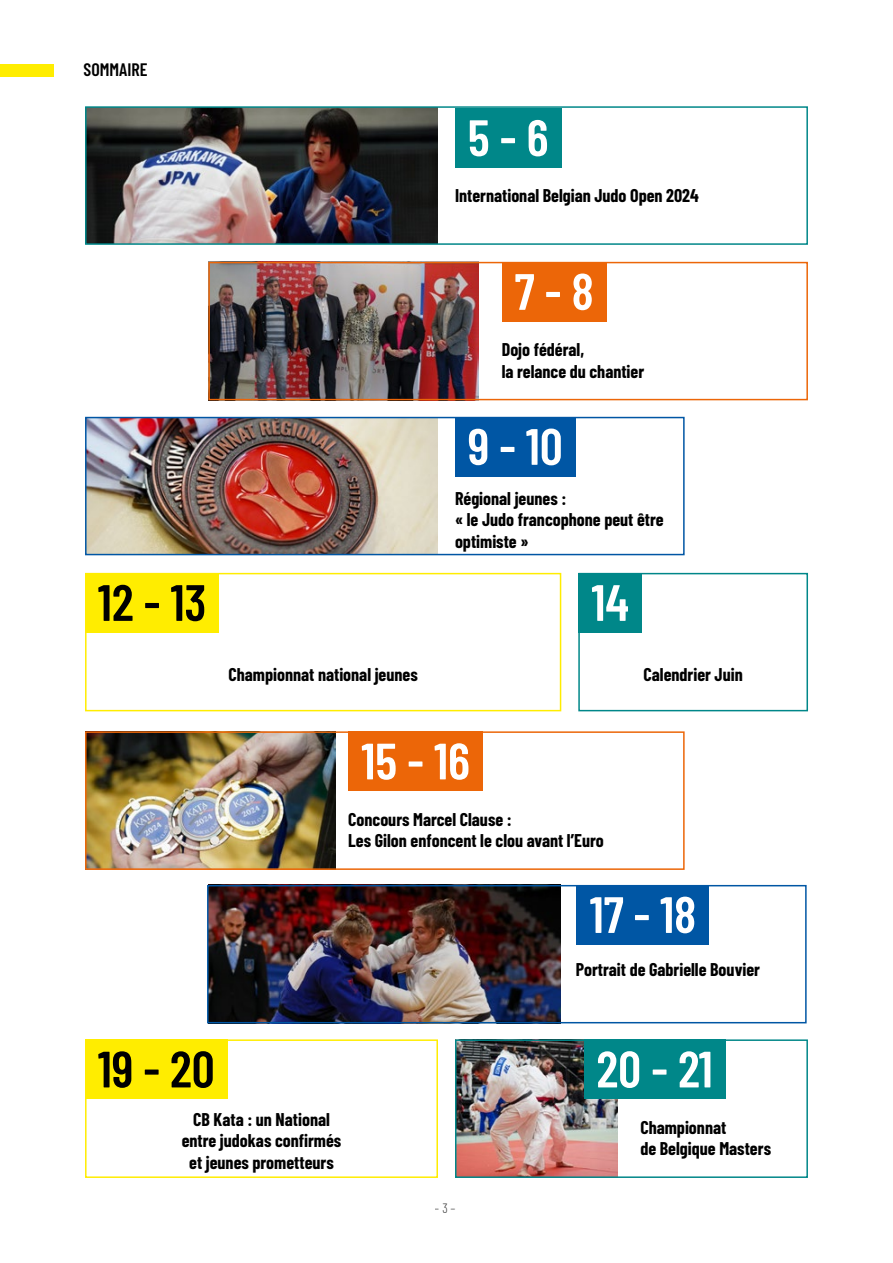
<style>
.page{position:relative;width:893px;height:1263px;background:#fff}
.page>*{position:absolute;margin:0;border:0;box-sizing:border-box;transform-origin:0 0}
.t1{font:600 51px "Barlow Condensed";color:#fff}
.t2{font:600 51px "Barlow Condensed";color:#000}
.t3{font:700 18px/21.6px "Barlow Condensed";color:#000}
.t4{font:600 18px "Barlow Condensed";color:#000}
.t5{font:300 13.5px "Barlow Condensed";color:#000}
</style>
<div class="page">
<img style="left:458px;top:1042px;width:159px;height:133px">
<img style="left:88px;top:109px;width:350px;height:133px">
<img style="left:88px;top:420px;width:350px;height:132px">
<img style="left:210px;top:888px;width:350px;height:132px">
<div style="left:85px;top:106px;width:723px;height:139px;border:2px solid #008789"></div>
<div style="left:85px;top:417px;width:600px;height:138px;border:2px solid #0056a4"></div>
<img style="left:211px;top:265px;width:267px;height:132px">
<div style="left:208px;top:262px;width:600px;height:138px;border:2px solid #ec6608"></div>
<div style="left:207px;top:885px;width:600px;height:138px;border:2px solid #0056a4"></div>
<img style="left:88px;top:734px;width:248px;height:133px">
<div style="left:85px;top:731px;width:600px;height:139px;border:2px solid #ec6608"></div>
<div style="left:455px;top:1039px;width:353px;height:139px;border:2px solid #008789"></div>
<div style="left:502px;top:262px;width:104px;height:59px;background:#ec6608"></div>
<div style="left:455px;top:417px;width:120px;height:59px;background:#0056a4"></div>
<div style="left:455px;top:108px;width:106px;height:60px;background:#008789"></div>
<div style="left:577px;top:885px;width:132px;height:59px;background:#0056a4"></div>
<div style="left:348px;top:731px;width:135px;height:60px;background:#ec6608"></div>
<div style="left:584px;top:1039px;width:141px;height:60px;background:#008789"></div>
<div style="left:85px;top:573px;width:476px;height:138px;border:2px solid #ffed00"></div>
<div style="left:578px;top:573px;width:230px;height:138px;border:2px solid #008789"></div>
<div style="left:85px;top:1039px;width:353px;height:139px;border:2px solid #ffed00"></div>
<div style="left:85px;top:573px;width:134px;height:59px;background:#ffed00"></div>
<div style="left:578px;top:573px;width:64px;height:59px;background:#008789"></div>
<div style="left:85px;top:1039px;width:142px;height:60px;background:#ffed00"></div>
<div style="left:0;top:64px;width:53px;height:13px;background:#ffed00"></div>
<p class="t4" style="left:84px;top:57px;width:65px">SOMMAIRE</p>
<h1 class="t1" style="left:468px;top:101px;width:82px">5 - 6</h1>
<p class="t3" style="left:455px;top:184px;width:245px">International Belgian Judo Open 2024</p>
<h1 class="t1" style="left:515px;top:255px;width:81px">7 - 8</h1>
<p class="t3" style="left:502px;top:338px;width:144px">Dojo fédéral,<br>la relance du chantier</p>
<h1 class="t1" style="left:468px;top:410px;width:96px">9 - 10</h1>
<p class="t3" style="left:455px;top:486px;width:210px">Régional jeunes :<br>« le Judo francophone peut être optimiste »</p>
<h1 class="t2" style="left:98px;top:566px;width:110px">12 - 13</h1>
<h1 class="t1" style="left:591px;top:566px;width:39px">14</h1>
<p class="t3" style="left:229px;top:663px;width:191px">Championnat national jeunes</p>
<p class="t3" style="left:643px;top:663px;width:101px">Calendrier Juin</p>
<h1 class="t1" style="left:361px;top:725px;width:110px">15 - 16</h1>
<p class="t3" style="left:348px;top:807px;width:257px">Concours Marcel Clause :<br>Les Gilon enfoncent le clou avant l’Euro</p>
<h1 class="t1" style="left:590px;top:878px;width:108px">17 - 18</h1>
<h1 class="t2" style="left:98px;top:1033px;width:118px">19 - 20</h1>
<p class="t3" style="left:182px;top:1107px;width:161px;text-align:center">CB Kata : un National entre judokas confirmés et jeunes prometteurs</p>
<p class="t5" style="left:435px;top:1198px;width:22px">– 3 –</p>
<p class="t3" style="left:576px;top:957px;width:186px">Portrait de Gabrielle Bouvier</p>
<h1 class="t1" style="left:596px;top:1033px;width:118px">20 - 21</h1>
<p class="t3" style="left:640px;top:1115px;width:132px">Championnat<br>de Belgique Masters</p>
</div>
